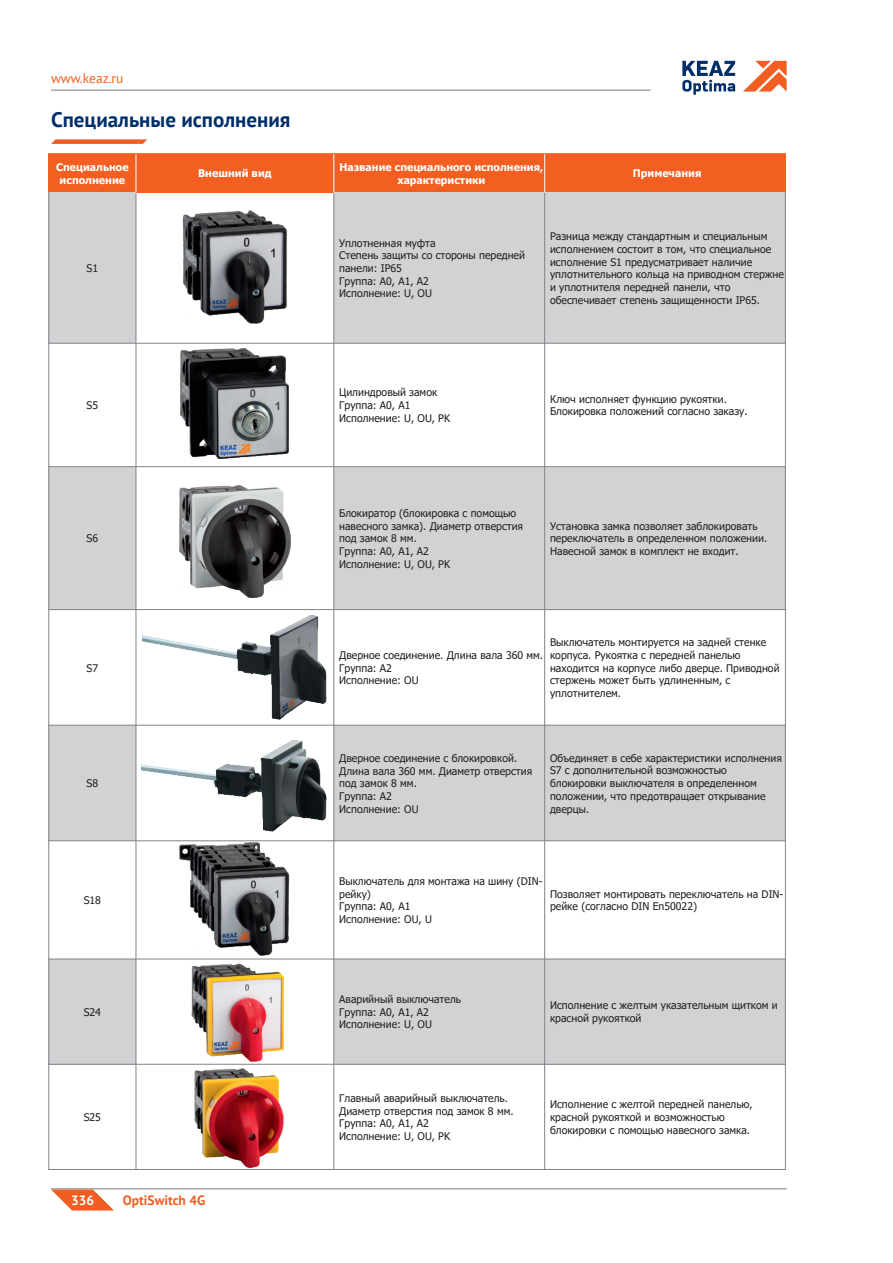
<style>
.page{position:relative;width:893px;height:1263px;background:#fff}
.page>*{position:absolute;margin:0;border:0;box-sizing:border-box;transform-origin:0 0}
.Стиль_абзаца_2{font:700 21px "PT Sans";color:#002e6b}
.t1{font:700 13.5px "PT Sans";color:#f25d21}
.t2{font:13.5px "PT Sans";color:#f25d21}
.t3{font:700 12px "Tahoma";color:#fff}
.t4{font:10.5px/12.6px "Tahoma";color:#231f20}
.t5{font:700 10.5px/12.6px "Tahoma";color:#fff;text-align:center}
</style>
<div class="page">
<svg style="left:743px;top:61px;width:44px;height:31px"></svg>
<svg style="left:682px;top:61px;width:53px;height:34px"></svg>
<hr style="left:51px;top:1188px;width:736px;height:1px;background:#a8a9ad">
<hr style="left:51px;top:89px;width:600px;height:2px;background:#a8a9ad">
<svg style="left:51px;top:1189px;width:63px;height:21px"></svg>
<svg style="left:51px;top:139px;width:96px;height:5px"></svg>
<div style="left:49px;top:154px;width:87px;height:39px;background:#f25f21"></div>
<div style="left:136px;top:154px;width:198px;height:39px;background:#f25f21"></div>
<div style="left:334px;top:154px;width:211px;height:39px;background:#f25f21"></div>
<div style="left:545px;top:154px;width:240px;height:39px;background:#f25f21"></div>
<div style="left:49px;top:193px;width:87px;height:150px;background:#d1d2d4"></div>
<div style="left:334px;top:193px;width:211px;height:150px;background:#d1d2d4"></div>
<div style="left:545px;top:193px;width:240px;height:150px;background:#d1d2d4"></div>
<div style="left:49px;top:467px;width:87px;height:142px;background:#d1d2d4"></div>
<div style="left:334px;top:467px;width:211px;height:142px;background:#d1d2d4"></div>
<div style="left:545px;top:467px;width:240px;height:142px;background:#d1d2d4"></div>
<div style="left:49px;top:725px;width:87px;height:116px;background:#d1d2d4"></div>
<div style="left:334px;top:725px;width:211px;height:116px;background:#d1d2d4"></div>
<div style="left:545px;top:725px;width:240px;height:116px;background:#d1d2d4"></div>
<div style="left:49px;top:959px;width:87px;height:105px;background:#d1d2d4"></div>
<div style="left:334px;top:959px;width:211px;height:105px;background:#d1d2d4"></div>
<div style="left:545px;top:959px;width:240px;height:105px;background:#d1d2d4"></div>
<hr style="left:48px;top:193px;width:1px;height:977px;background:#818386">
<hr style="left:48px;top:153px;width:1px;height:40px;background:#f25f21">
<hr style="left:136px;top:193px;width:1px;height:977px;background:#818386">
<hr style="left:136px;top:153px;width:1px;height:40px;background:#fff">
<hr style="left:333px;top:193px;width:1px;height:977px;background:#818386">
<hr style="left:333px;top:153px;width:1px;height:40px;background:#fff">
<hr style="left:544px;top:193px;width:1px;height:977px;background:#818386">
<hr style="left:544px;top:153px;width:1px;height:40px;background:#fff">
<hr style="left:785px;top:193px;width:1px;height:977px;background:#818386">
<hr style="left:785px;top:153px;width:1px;height:40px;background:#f25f21">
<hr style="left:48px;top:1169px;width:738px;height:1px;background:#818386">
<hr style="left:48px;top:1064px;width:738px;height:1px;background:#818386">
<hr style="left:48px;top:959px;width:738px;height:1px;background:#818386">
<hr style="left:48px;top:840px;width:738px;height:1px;background:#818386">
<hr style="left:48px;top:725px;width:738px;height:1px;background:#818386">
<hr style="left:48px;top:609px;width:738px;height:1px;background:#818386">
<hr style="left:48px;top:466px;width:738px;height:1px;background:#818386">
<hr style="left:48px;top:343px;width:738px;height:1px;background:#818386">
<hr style="left:48px;top:153px;width:738px;height:1px;background:#f25f21">
<img style="left:183px;top:210px;width:104px;height:114px">
<img style="left:181px;top:348px;width:108px;height:111px">
<img style="left:180px;top:485px;width:110px;height:113px">
<img style="left:180px;top:842px;width:110px;height:114px">
<img style="left:194px;top:1069px;width:90px;height:98px">
<img style="left:142px;top:740px;width:184px;height:92px">
<img style="left:191px;top:963px;width:93px;height:99px">
<img style="left:142px;top:615px;width:185px;height:104px">
<p class="t2" style="left:51px;top:69px;width:74px">www.keaz.ru</p>
<p class="Стиль_абзаца_2" style="left:51px;top:106px;width:241px">Специальные исполнения</p>
<p class="t5" style="left:56px;top:161px;width:74px">Специальное исполнение</p>
<p class="t5" style="left:198px;top:168px;width:75px">Внешний вид</p>
<p class="t5" style="left:339px;top:161px;width:205px">Название специального исполнения, характеристики</p>
<p class="t5" style="left:633px;top:168px;width:70px">Примечания</p>
<p class="t4" style="left:87px;top:263px;width:13px">S1</p>
<p class="t4" style="left:87px;top:400px;width:13px">S5</p>
<p class="t4" style="left:87px;top:533px;width:13px">S6</p>
<p class="t4" style="left:87px;top:662px;width:13px">S7</p>
<p class="t4" style="left:87px;top:778px;width:13px">S8</p>
<p class="t4" style="left:84px;top:894px;width:19px">S18</p>
<p class="t4" style="left:84px;top:1006px;width:19px">S24</p>
<p class="t4" style="left:84px;top:1111px;width:19px">S25</p>
<p class="t3" style="left:71px;top:1192px;width:24px">336</p>
<p class="t1" style="left:123px;top:1191px;width:84px">OptiSwitch 4G</p>
<p class="t4" style="left:339px;top:237px;width:187px">Уплотненная муфта<br>Степень защиты со стороны передней панели: IP65<br>Группа: А0, А1, А2<br>Исполнение: U, OU</p>
<p class="t4" style="left:550px;top:231px;width:235px">Разница между стандартным и специальным исполнением состоит в том, что специальное исполнение S1 предусматривает наличие уплотнительного кольца на приводном стержне и уплотнителя передней панели, что обеспечивает степень защищенности IP65.</p>
<p class="t4" style="left:339px;top:387px;width:113px">Цилиндровый замок<br>Группа: А0, А1<br>Исполнение: U, OU, PK</p>
<p class="t4" style="left:550px;top:393px;width:199px">Ключ исполняет функцию рукоятки.<br>Блокировка положений согласно заказу.</p>
<p class="t4" style="left:339px;top:507px;width:185px">Блокиратор (блокировка с помощью навесного замка). Диаметр отверстия под замок 8 мм.<br>Группа: А0, А1, А2<br>Исполнение: U, OU, PK</p>
<p class="t4" style="left:550px;top:520px;width:219px">Установка замка позволяет заблокировать переключатель в определенном положении.<br>Навесной замок в комплект не входит.</p>
<p class="t4" style="left:550px;top:637px;width:231px">Выключатель монтируется на задней стенке корпуса. Рукоятка с передней панелью находится на корпусе либо дверце. Приводной стержень может быть удлиненным, с уплотнителем.</p>
<p class="t4" style="left:339px;top:649px;width:205px">Дверное соединение. Длина вала 360 мм.<br>Группа: А2<br>Исполнение: OU</p>
<p class="t4" style="left:339px;top:752px;width:195px">Дверное соединение с блокировкой.<br>Длина вала 360 мм. Диаметр отверстия под замок 8 мм.<br>Группа: А2<br>Исполнение: OU</p>
<p class="t4" style="left:550px;top:752px;width:233px">Объединяет в себе характеристики исполнения S7 с дополнительной возможностью блокировки выключателя в определенном положении, что предотвращает открывание дверцы.</p>
<p class="t4" style="left:339px;top:875px;width:205px">Выключатель для монтажа на шину (DIN&shy;рейку)<br>Группа: А0, А1<br>Исполнение: OU, U</p>
<p class="t4" style="left:550px;top:888px;width:235px">Позволяет монтировать переключатель на DIN&shy;рейке (согласно DIN En50022)</p>
<p class="t4" style="left:339px;top:993px;width:123px">Аварийный выключатель<br>Группа: А0, А1, А2<br>Исполнение: U, OU</p>
<p class="t4" style="left:550px;top:1000px;width:229px">Исполнение с желтым указательным щитком и красной рукояткой</p>
<p class="t4" style="left:339px;top:1092px;width:176px">Главный аварийный выключатель.<br>Диаметр отверстия под замок 8 мм.<br>Группа: А0, А1, А2<br>Исполнение: U, OU, PK</p>
<p class="t4" style="left:550px;top:1099px;width:204px">Исполнение с желтой передней панелью, красной рукояткой и возможностью блокировки с помощью навесного замка.</p>
</div>
